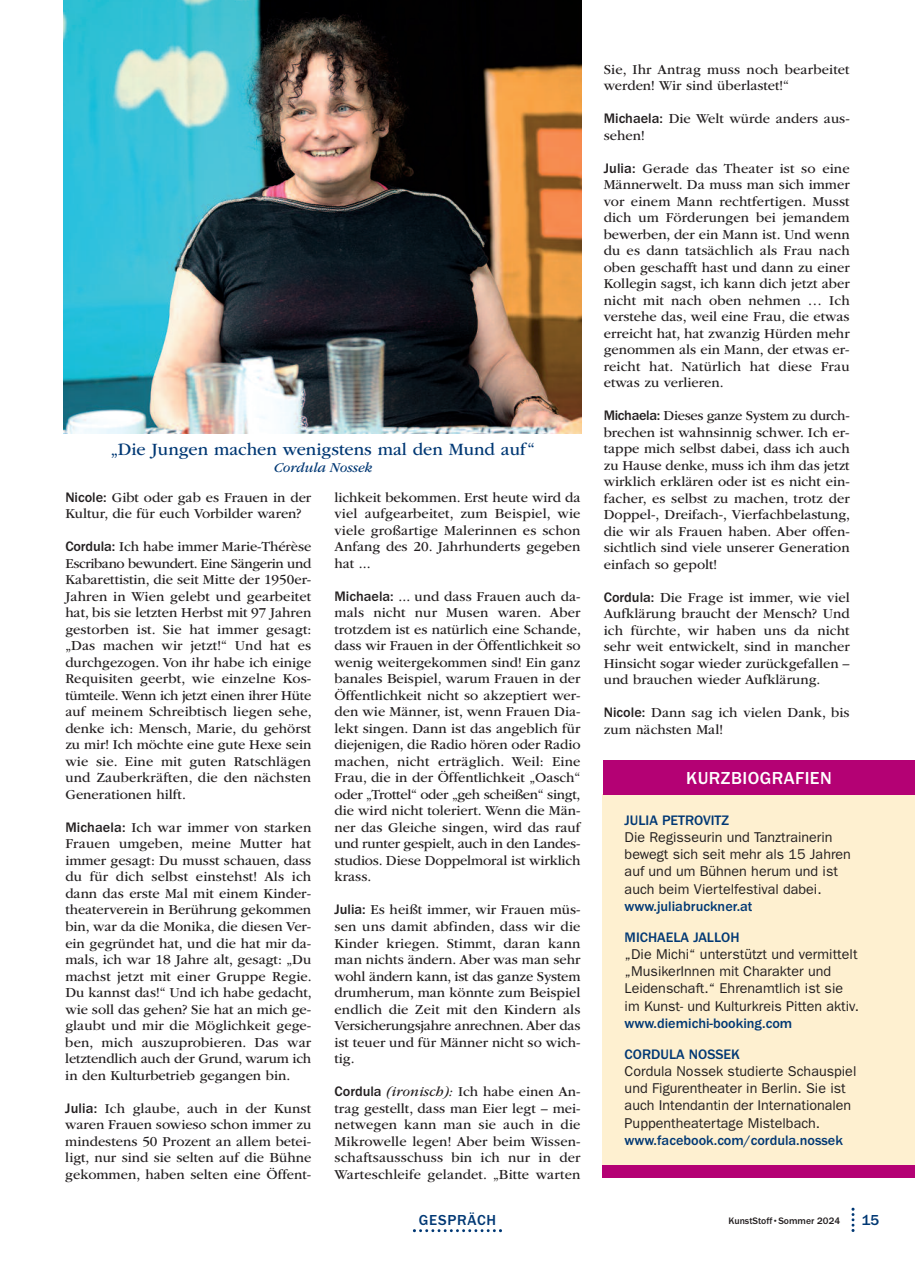
<style>
.page{position:relative;width:915px;height:1263px;background:#fff}
.page>*{position:absolute;margin:0;border:0;box-sizing:border-box;transform-origin:0 0}
.t1{font:18px "ITC Garamond Std";color:#013874}
.t2{font:500 18px "ITC Franklin Gothic Std";letter-spacing:.025em;color:#fff}
.t3{font:500 15px "ITC Franklin Gothic Std";letter-spacing:.05em;color:#013874}
.t4{font:14.25px/16.5px "ITC Garamond Std";color:#231f20;text-align:justify}
.t5{font:14.25px/17.2px "ITC Franklin Gothic Std";color:#231f20}
.t6{font:500 14.25px/30.8px "ITC Franklin Gothic Std";color:#013874}
.t7{font:italic 14.25px "ITC Garamond Std";color:#013874}
.t8{font:500 9.75px "ITC Franklin Gothic Std";color:#231f20}
.s1{font-family:"ITC Franklin Gothic Std";font-weight:500}
.s2{font-style:italic}
</style>
<div class="page">
<svg style="left:851px;top:1208px;width:3px;height:24px"></svg>
<svg style="left:413px;top:1229px;width:89px;height:3px"></svg>
<div style="left:602px;top:794px;width:312px;height:371px;background:#fef0d0"></div>
<div style="left:602px;top:761px;width:312px;height:34px;background:#b40174"></div>
<div style="left:602px;top:1165px;width:312px;height:13px;background:#b40174"></div>
<img style="left:64px;top:0;width:517px;height:433px">
<p class="t1" style="left:111px;top:443px;width:425px">„Die Jungen machen wenigstens mal den Mund auf“</p>
<p class="t7" style="left:273px;top:462px;width:100px">Cordula Nossek</p>
<p class="t4" style="left:65px;top:490px;width:247px"><span class="s1">Nicole:</span> Gibt oder gab es Frauen in der<br>Kultur, die für euch Vorbilder waren?</p>
<p class="t4" style="left:65px;top:540px;width:248px"><span class="s1">Cordula:</span> Ich habe immer Marie-Thérèse Escribano bewundert. Eine Sängerin und Kabarettistin, die seit Mitte der 1950er-Jahren in Wien gelebt und gearbeitet hat, bis sie letzten Herbst mit 97 Jahren gestorben ist. Sie hat immer gesagt: „Das machen wir jetzt!“ Und hat es durchgezogen. Von ihr habe ich einige Requisiten geerbt, wie einzelne Kos&shy;tümteile. Wenn ich jetzt einen ihrer Hüte auf meinem Schreibtisch liegen sehe, denke ich: Mensch, Marie, du gehörst zu mir! Ich möchte eine gute Hexe sein wie sie. Eine mit guten Ratschlägen und Zauberkräften, die den nächsten Generationen hilft.</p>
<p class="t4" style="left:65px;top:820px;width:248px"><span class="s1">Michaela:</span> Ich war immer von starken Frauen umgeben, meine Mutter hat immer gesagt: Du musst schauen, dass du für dich selbst einstehst! Als ich dann das erste Mal mit einem Kinder&shy;theaterverein in Berührung gekommen bin, war da die Monika, die diesen Ver&shy;ein gegründet hat, und die hat mir da&shy;mals, ich war 18 Jahre alt, gesagt: „Du machst jetzt mit einer Gruppe Regie.<br>Du kannst das!“ Und ich habe gedacht, wie soll das gehen? Sie hat an mich ge&shy;glaubt und mir die Möglichkeit gege&shy;ben, mich auszuprobieren. Das war letztendlich auch der Grund, warum ich in den Kulturbetrieb gegangen bin.</p>
<p class="t4" style="left:65px;top:1101px;width:247px"><span class="s1">Julia:</span> Ich glaube, auch in der Kunst waren Frauen sowieso schon immer zu mindestens 50 Prozent an allem betei&shy;ligt, nur sind sie selten auf die Bühne gekommen, haben selten eine Öffent-</p>
<p class="t4" style="left:334px;top:490px;width:247px">lichkeit bekommen. Erst heute wird da viel aufgearbeitet, zum Beispiel, wie viele großartige Malerinnen es schon Anfang des 20. Jahrhunderts gegeben hat ...</p>
<p class="t4" style="left:334px;top:589px;width:248px"><span class="s1">Michaela:</span> ... und dass Frauen auch da&shy;mals nicht nur Musen waren. Aber trotzdem ist es natürlich eine Schande, dass wir Frauen in der Öffentlichkeit so wenig weitergekommen sind! Ein ganz banales Beispiel, warum Frauen in der Öffentlichkeit nicht so akzeptiert wer&shy;den wie Männer, ist, wenn Frauen Dia&shy;lekt singen. Dann ist das angeblich für diejenigen, die Radio hören oder Radio machen, nicht erträglich. Weil: Eine Frau, die in der Öffentlichkeit „Oasch“ oder „Trottel“ oder „geh scheißen“ singt, die wird nicht toleriert. Wenn die Män&shy;ner das Gleiche singen, wird das rauf und runter gespielt, auch in den Landes&shy;studios. Diese Doppelmoral ist wirklich krass.</p>
<p class="t4" style="left:334px;top:903px;width:247px"><span class="s1">Julia:</span> Es heißt immer, wir Frauen müs&shy;sen uns damit abfinden, dass wir die Kinder kriegen. Stimmt, daran kann man nichts ändern. Aber was man sehr wohl ändern kann, ist das ganze System drumherum, man könnte zum Beispiel endlich die Zeit mit den Kindern als Versicherungsjahre anrechnen. Aber das ist teuer und für Männer nicht so wich&shy;tig.</p>
<p class="t4" style="left:334px;top:1084px;width:247px"><span class="s1">Cordula</span> <span class="s2">(ironisch):</span> Ich habe einen An&shy;trag gestellt, dass man Eier legt – mei&shy;netwegen kann man sie auch in die Mikrowelle legen! Aber beim Wissen&shy;schaftsausschuss bin ich nur in der Warteschleife gelandet. „Bitte warten</p>
<p class="t4" style="left:603px;top:62px;width:247px">Sie, Ihr Antrag muss noch bearbeitet werden! Wir sind überlastet!“</p>
<p class="t4" style="left:603px;top:112px;width:247px"><span class="s1">Michaela:</span> Die Welt würde anders aus&shy;sehen!</p>
<p class="t4" style="left:603px;top:161px;width:247px"><span class="s1">Julia:</span> Gerade das Theater ist so eine Männerwelt. Da muss man sich immer vor einem Mann rechtfertigen. Musst dich um Förderungen bei jemandem bewerben, der ein Mann ist. Und wenn du es dann tatsächlich als Frau nach oben geschafft hast und dann zu einer Kollegin sagst, ich kann dich jetzt aber nicht mit nach oben nehmen … Ich verstehe das, weil eine Frau, die etwas erreicht hat, hat zwanzig Hürden mehr genommen als ein Mann, der etwas er&shy;reicht hat. Natürlich hat diese Frau etwas zu verlieren.</p>
<p class="t4" style="left:603px;top:409px;width:248px"><span class="s1">Michaela:</span> Dieses ganze System zu durch&shy;brechen ist wahnsinnig schwer. Ich er&shy;tappe mich selbst dabei, dass ich auch zu Hause denke, muss ich ihm das jetzt wirklich erklären oder ist es nicht ein&shy;facher, es selbst zu machen, trotz der Doppel-, Dreifach-, Vierfachbelastung, die wir als Frauen haben. Aber offen&shy;sichtlich sind viele unserer Generation einfach so gepolt!</p>
<p class="t4" style="left:603px;top:590px;width:247px"><span class="s1">Cordula:</span> Die Frage ist immer, wie viel Aufklärung braucht der Mensch? Und ich fürchte, wir haben uns da nicht sehr weit entwickelt, sind in mancher Hinsicht sogar wieder zurückgefallen – und brauchen wieder Aufklärung.</p>
<p class="t4" style="left:603px;top:706px;width:247px"><span class="s1">Nicole:</span> Dann sag ich vielen Dank, bis zum nächsten Mal!</p>
<p class="t2" style="left:686px;top:772px;width:147px">KURZBIOGRAFIEN</p>
<p class="t6" style="left:624px;top:806px;width:106px">JULIA PETROVITZ</p>
<p class="t5" style="left:624px;top:829px;width:228px">Die Regisseurin und Tanztrainerin bewegt sich seit mehr als 15 Jahren auf und um Bühnen herum und ist auch beim Viertelfestival dabei.</p>
<p class="t6" style="left:624px;top:892px;width:129px">www.juliabruckner.at<br>MICHAELA JALLOH</p>
<p class="t5" style="left:624px;top:946px;width:236px">„Die Michi“ unterstützt und vermittelt „MusikerInnen mit Charakter und Leidenschaft.“ Ehrenamtlich ist sie im Kunst- und Kulturkreis Pitten aktiv.</p>
<p class="t6" style="left:624px;top:1009px;width:169px">www.diemichi-booking.com<br>CORDULA NOSSEK</p>
<p class="t5" style="left:624px;top:1063px;width:233px">Cordula Nossek studierte Schauspiel und Figurentheater in Berlin. Sie ist auch Intendantin der Internationalen Puppentheatertage Mistelbach.</p>
<p class="t6" style="left:624px;top:1126px;width:220px">www.facebook.com/cordula.nossek</p>
<p class="t3" style="left:418px;top:1215px;width:79px">GESPRÄCH</p>
<p class="t8" style="left:728px;top:1217px;width:113px">KunstStoff•Sommer 2024</p>
<p class="t3" style="left:861px;top:1215px;width:19px">15</p>
</div>
